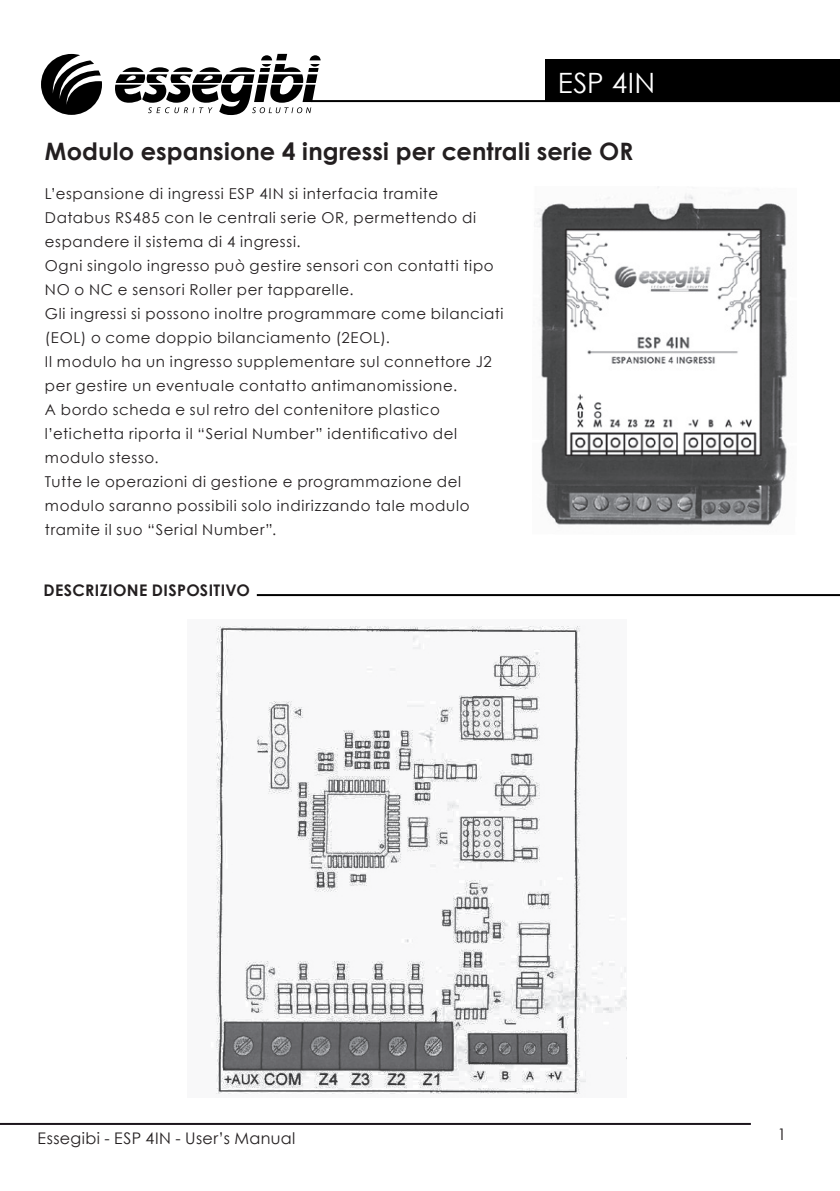
<style>
.page{position:relative;width:840px;height:1191px;background:#fff}
.page>*{position:absolute;margin:0;border:0;box-sizing:border-box;transform-origin:0 0}
.t1{font:28px "Century Gothic";letter-spacing:.015em;color:#fff}
.t2{font:700 24px "Century Gothic";letter-spacing:.005em;color:#231f20}
.t3{font:16px "Century Gothic";letter-spacing:.025em;color:#231f20}
.t4{font:700 16px "Century Gothic";letter-spacing:.025em;color:#231f20}
.t5{font:15px/24px "Century Gothic";letter-spacing:.045em;color:#231f20}
</style>
<div class="page">
<div style="left:545px;top:59px;width:294px;height:42px;background:#000"></div>
<hr style="left:311px;top:100px;width:528px;height:2px;background:#000">
<svg style="left:41px;top:54px;width:61px;height:61px"></svg>
<svg style="left:115px;top:54px;width:205px;height:61px"></svg>
<img style="left:534px;top:186px;width:253px;height:340px">
<hr style="left:0;top:1123px;width:750px;height:2px;background:#1b151b">
<hr style="left:257px;top:594px;width:582px;height:2px;background:#000">
<img style="left:216px;top:626px;width:410px;height:468px">
<h1 class="t1" style="left:557px;top:63px;width:99px">ESP 4IN</h1>
<h2 class="t2" style="left:45px;top:133px;width:589px">Modulo espansione 4 ingressi per centrali serie OR</h2>
<p class="t5" style="left:45px;top:181px;width:460px">L’espansione di ingressi ESP 4IN si interfacia tramite Databus RS485 con le centrali serie OR, permettendo di espandere il sistema di 4 ingressi.<br>Ogni singolo ingresso può gestire sensori con contatti tipo NO o NC e sensori Roller per tapparelle.<br>Gli ingressi si possono inoltre programmare come bilanciati (EOL) o come doppio bilanciamento (2EOL).<br>Il modulo ha un ingresso supplementare sul connettore J2 per gestire un eventuale contatto antimanomissione.<br>A bordo scheda e sul retro del contenitore plastico l’etichetta riporta il “Serial Number” identificativo del modulo stesso.<br>Tutte le operazioni di gestione e programmazione del modulo saranno possibili solo indirizzando tale modulo tramite il suo “Serial Number”.</p>
<p class="t4" style="left:43px;top:578px;width:208px">DESCRIZIONE DISPOSITIVO</p>
<p class="t3" style="left:38px;top:1127px;width:259px">Essegibi - ESP 4IN - User’s Manual</p>
<p class="t3" style="left:777px;top:1122px;width:10px">1</p>
</div>
